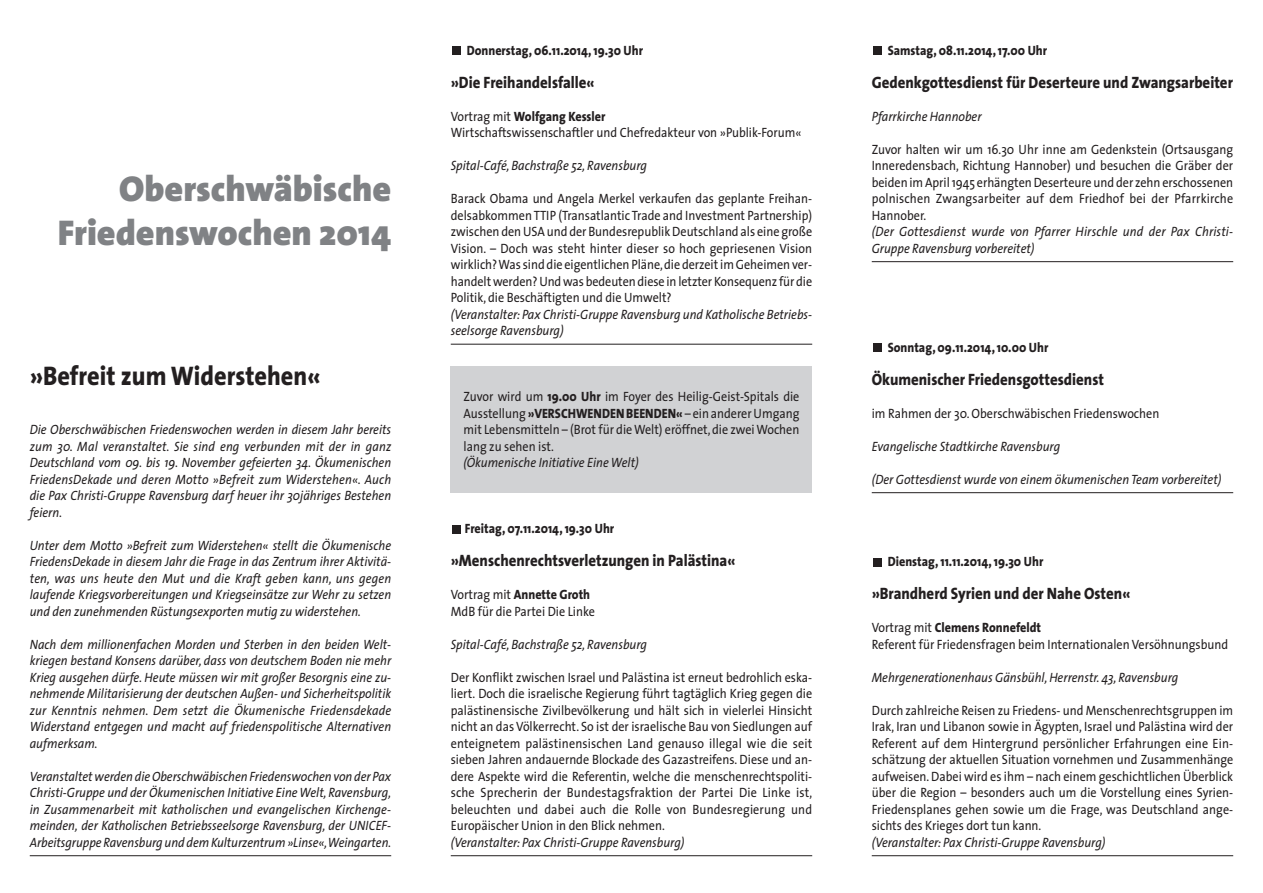
<style>
.page{position:relative;width:1263px;height:893px;background:#fff}
.page>*{position:absolute;margin:0;border:0;box-sizing:border-box;transform-origin:0 0}
.t1{font:900 36px/43.2px "The Sans";color:#808285;text-align:right}
.t2{font:800 27px "The Sans";color:#231f20;scale:.9 1}
.t3{font:800 16.5px "The Sans";color:#231f20;scale:.9 1}
.t4{font:13.5px/16.5px "The Sans";color:#231f20;text-align:justify;scale:.9 1}
.t5{font:italic 13.5px/16.5px "The Sans";color:#231f20;text-align:justify;scale:.9 1}
.t6{font:800 13.5px "The Sans";color:#231f20;scale:.9 1}
.s1{font-weight:800}
</style>
<div class="page">
<div style="left:451px;top:366px;width:361px;height:127px;background:#d1d2d4"></div>
<hr style="left:30px;top:855px;width:361px;height:1px;background:#231f20">
<hr style="left:451px;top:344px;width:361px;height:1px;background:#231f20">
<hr style="left:451px;top:855px;width:361px;height:1px;background:#231f20">
<div style="left:452px;top:46px;width:9px;height:9px;background:#231f20"></div>
<div style="left:452px;top:525px;width:9px;height:8px;background:#231f20"></div>
<hr style="left:872px;top:261px;width:361px;height:1px;background:#231f20">
<hr style="left:872px;top:492px;width:361px;height:1px;background:#231f20">
<hr style="left:872px;top:855px;width:361px;height:1px;background:#231f20">
<div style="left:873px;top:46px;width:9px;height:9px;background:#231f20"></div>
<div style="left:873px;top:343px;width:9px;height:9px;background:#231f20"></div>
<div style="left:873px;top:558px;width:9px;height:8px;background:#231f20"></div>
<h1 class="t1" style="left:58px;top:171px;width:335px">Oberschwäbische<br>Friedenswochen 2014</h1>
<h2 class="t2" style="left:30px;top:365px;width:325px">»Befreit zum Widerstehen«</h2>
<p class="t5" style="left:30px;top:423px;width:403px">Die Oberschwäbischen Friedenswochen werden in diesem Jahr bereits zum 30. Mal veranstaltet. Sie sind eng verbunden mit der in ganz Deutschland vom 09. bis 19. November gefeierten 34. Ökumenischen FriedensDekade und deren Motto »Befreit zum Widerstehen«. Auch die Pax Christi-Gruppe Ravensburg darf heuer ihr 30jähriges Bestehen feiern.</p>
<p class="t5" style="left:30px;top:538px;width:403px">Unter dem Motto »Befreit zum Widerstehen« stellt die Ökumenische FriedensDekade in diesem Jahr die Frage in das Zentrum ihrer Aktivitä&shy;ten, was uns heute den Mut und die Kraft geben kann, uns gegen laufende Kriegsvorbereitungen und Kriegseinsätze zur Wehr zu setzen und den zunehmenden Rüstungsexporten mutig zu widerstehen.</p>
<p class="t5" style="left:30px;top:637px;width:403px">Nach dem millionenfachen Morden und Sterben in den beiden Welt&shy;kriegen bestand Konsens darüber, dass von deutschem Boden nie mehr Krieg ausgehen dürfe. Heute müssen wir mit großer Besorgnis eine zu&shy;nehmende Militarisierung der deutschen Außen- und Sicherheitspolitik zur Kenntnis nehmen. Dem setzt die Ökumenische Friedensdekade Widerstand entgegen und macht auf friedenspolitische Alternativen aufmerksam.</p>
<p class="t5" style="left:30px;top:769px;width:403px">Veranstaltet werden dieOberschwäbischen Friedenswochen von der Pax Christi-Gruppe und der Ökumenischen Initiative Eine Welt, Ravensburg, in Zusammenarbeit mit katholischen und evangelischen Kirchenge&shy;meinden, der Katholischen Betriebsseelsorge Ravensburg, der UNICEF-Arbeitsgruppe Ravensburg und dem Kulturzentrum »Linse«,Weingarten.</p>
<p class="t6" style="left:467px;top:45px;width:197px">Donnerstag, 06.11.2014, 19.30 Uhr</p>
<p class="t3" style="left:451px;top:76px;width:161px">»Die Freihandelsfalle«</p>
<p class="t4" style="left:451px;top:109px;width:391px">Vortrag mit <span class="s1">Wolfgang Kessler<br></span>Wirtschaftswissenschaftler und Chefredakteur von »Publik-Forum«</p>
<p class="t5" style="left:451px;top:159px;width:220px">Spital-Café, Bachstraße 52, Ravensburg</p>
<p class="t4" style="left:451px;top:192px;width:403px">Barack Obama und Angela Merkel verkaufen das geplante Freihan&shy;delsabkommen TTIP (Transatlantic Trade and Investment Partnership) zwischen denUSAund der BundesrepublikDeutschland als eine große Vision. – Doch was steht hinter dieser so hoch gepriesenen Vision wirklich?Was sind die eigentlichen Pläne,die derzeit im Geheimen ver&shy;handeltwerden?Undwas bedeuten diese in letzter Konsequenz für die Politik, die Beschäftigten und die Umwelt?</p>
<p class="t5" style="left:451px;top:307px;width:403px">(Veranstalter: Pax Christi-Gruppe Ravensburg und Katholische Betriebs&shy;seelsorge Ravensburg)</p>
<p class="t4" style="left:463px;top:390px;width:375px">Zuvor wird um <span class="s1">19.00 Uhr</span> im Foyer des Heilig-Geist-Spitals die Ausstellung <span class="s1">»VERSCHWENDENBEENDEN«</span> – ein andererUmgang mit Lebensmitteln – (Brot für dieWelt) eröffnet,die zweiWochen lang zu sehen ist.</p>
<p class="t5" style="left:463px;top:456px;width:196px">(Ökumenische Initiative Eine Welt)</p>
<p class="t6" style="left:465px;top:523px;width:168px">Freitag, 07.11.2014, 19.30 Uhr</p>
<p class="t3" style="left:451px;top:554px;width:318px">»Menschenrechtsverletzungen in Palästina«</p>
<p class="t4" style="left:451px;top:588px;width:162px">Vortrag mit <span class="s1">Annette Groth<br></span>MdB für die Partei Die Linke</p>
<p class="t5" style="left:451px;top:637px;width:220px">Spital-Café, Bachstraße 52, Ravensburg</p>
<p class="t4" style="left:451px;top:670px;width:403px">Der Konflikt zwischen Israel und Palästina ist erneut bedrohlich eska&shy;liert. Doch die israelische Regierung führt tagtäglich Krieg gegen die palästinensische Zivilbevölkerung und hält sich in vielerlei Hinsicht nicht an das Völkerrecht. So ist der israelische Bau von Siedlungen auf enteignetem palästinensischen Land genauso illegal wie die seit sieben Jahren andauernde Blockade des Gazastreifens. Diese und an&shy;dere Aspekte wird die Referentin, welche die menschenrechtspoliti&shy;sche Sprecherin der Bundestagsfraktion der Partei Die Linke ist, beleuchten und dabei auch die Rolle von Bundesregierung und Europäischer Union in den Blick nehmen.</p>
<p class="t5" style="left:451px;top:835px;width:261px">(Veranstalter: Pax Christi-Gruppe Ravensburg)</p>
<p class="t6" style="left:888px;top:45px;width:179px">Samstag, 08.11.2014, 17.00 Uhr</p>
<p class="t3" style="left:872px;top:76px;width:403px">Gedenkgottesdienst für Deserteure und Zwangsarbeiter</p>
<p class="t5" style="left:872px;top:109px;width:124px">Pfarrkirche Hannober</p>
<p class="t4" style="left:872px;top:142px;width:403px">Zuvor halten wir um 16.30 Uhr inne am Gedenkstein (Ortsausgang Inneredensbach, Richtung Hannober) und besuchen die Gräber der beiden im April1945 erhängtenDeserteure und der zehn erschossenen polnischen Zwangsarbeiter auf dem Friedhof bei der Pfarrkirche Hannober.</p>
<p class="t5" style="left:872px;top:225px;width:403px">(Der Gottesdienst wurde von Pfarrer Hirschle und der Pax Christi-<br>Gruppe Ravensburg vorbereitet)</p>
<p class="t6" style="left:888px;top:342px;width:180px">Sonntag, 09.11.2014, 10.00 Uhr</p>
<p class="t3" style="left:872px;top:373px;width:260px">Ökumenischer Friedensgottesdienst</p>
<p class="t4" style="left:872px;top:406px;width:321px">im Rahmen der 30. Oberschwäbischen Friedenswochen</p>
<p class="t5" style="left:872px;top:439px;width:211px">Evangelische Stadtkirche Ravensburg</p>
<p class="t5" style="left:872px;top:472px;width:390px">(Der Gottesdienst wurde von einem ökumenischen Team vorbereitet)</p>
<p class="t6" style="left:888px;top:556px;width:174px">Dienstag, 11.11.2014, 19.30 Uhr</p>
<p class="t3" style="left:872px;top:587px;width:289px">»Brandherd Syrien und der Nahe Osten«</p>
<p class="t4" style="left:872px;top:621px;width:398px">Vortrag mit <span class="s1">Clemens Ronnefeldt<br></span>Referent für Friedensfragen beim Internationalen Versöhnungsbund</p>
<p class="t5" style="left:872px;top:670px;width:342px">Mehrgenerationenhaus Gänsbühl, Herrenstr. 43, Ravensburg</p>
<p class="t4" style="left:872px;top:703px;width:403px">Durch zahlreiche Reisen zu Friedens- und Menschenrechtsgruppen im Irak, Iran und Libanon sowie in Ägypten, Israel und Palästina wird der Referent auf dem Hintergrund persönlicher Erfahrungen eine Ein&shy;schätzung der aktuellen Situation vornehmen und Zusammenhänge aufweisen.Dabei wird es ihm – nach einem geschichtlichen Überblick über die Region – besonders auch um die Vorstellung eines Syrien-Friedensplanes gehen sowie um die Frage, was Deutschland ange&shy;sichts des Krieges dort tun kann.</p>
<p class="t5" style="left:872px;top:835px;width:261px">(Veranstalter: Pax Christi-Gruppe Ravensburg)</p>
</div>
